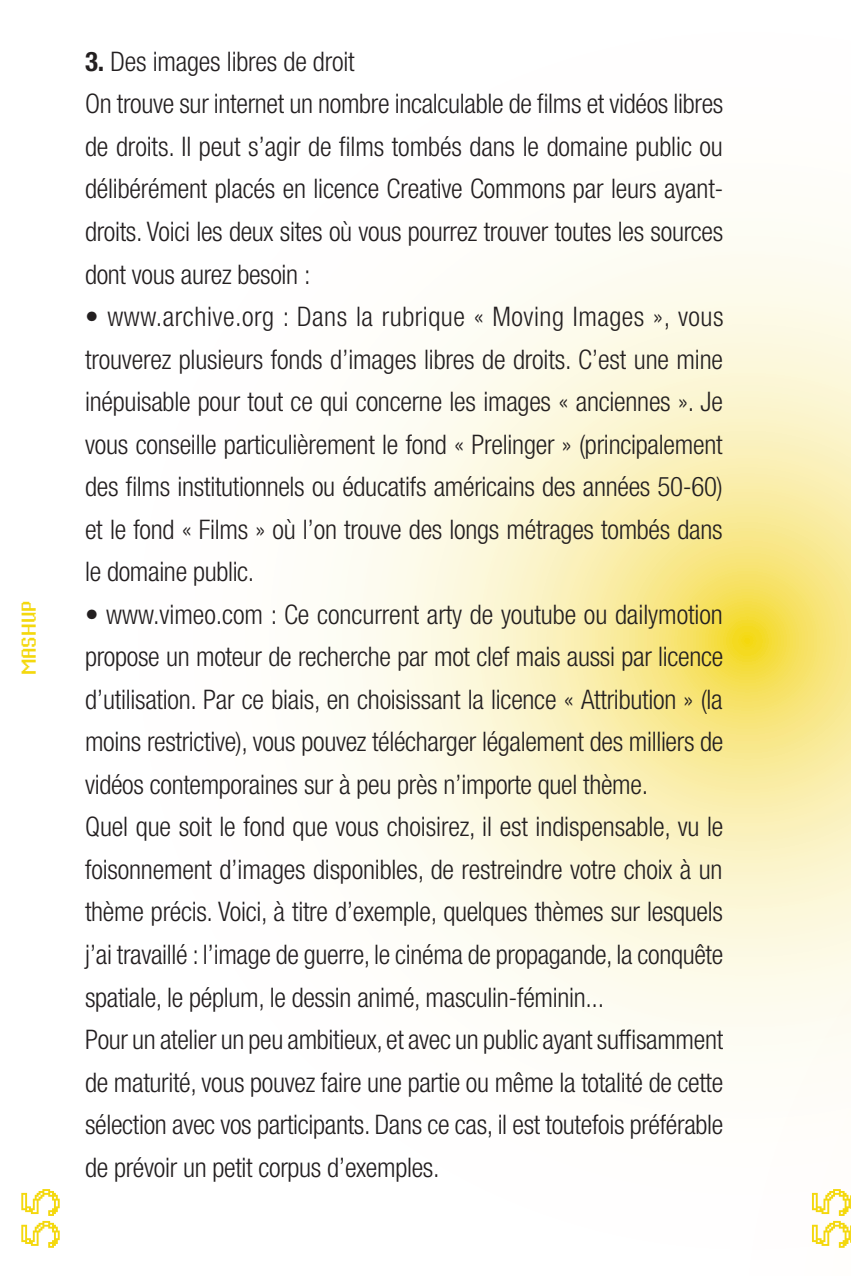
<style>
.page{position:relative;width:851px;height:1276px;background:#fff}
.page>*{position:absolute;margin:0;border:0;box-sizing:border-box;transform-origin:0 0}
.t1{font:60px "Terminal Grotesque Open";color:#f4d80d}
.texte_courant{font:300 condensed 27px/42.6px "Helvetica Neue LT Std";letter-spacing:-.01em;color:#231f20;text-align:justify}
.t2{font:20.4px "VTF Mister Pixel";color:#f4d80d}
.s1{font-weight:700}
</style>
<div class="page">
<svg style="left:336px;top:230px;width:514px;height:825px"></svg>
<p class="t2" style="left:16px;top:675px;width:76px;rotate:-90deg">MASHUP</p>
<p class="texte_courant" style="left:85px;top:40px;width:271px"><span class="s1">3.</span> Des images libres de droit</p>
<p class="texte_courant" style="left:85px;top:82px;width:640px">On trouve sur internet un nombre incalculable de films et vidéos libres de droits. Il peut s’agir de films tombés dans le domaine public ou délibérément placés en licence Creative Commons par leurs ayant&shy;droits. Voici les deux sites où vous pourrez trouver toutes les sources dont vous aurez besoin :</p>
<p class="texte_courant" style="left:85px;top:295px;width:640px">• www.archive.org : Dans la rubrique « Moving Images », vous trouverez plusieurs fonds d’images libres de droits. C’est une mine inépuisable pour tout ce qui concerne les images « anciennes ». Je vous conseille particulièrement le fond « Prelinger » (principalement des films institutionnels ou éducatifs américains des années 50-60) et le fond « Films » où l’on trouve des longs métrages tombés dans le domaine public.</p>
<p class="texte_courant" style="left:85px;top:593px;width:639px">• www.vimeo.com : Ce concurrent arty de youtube ou dailymotion propose un moteur de recherche par mot clef mais aussi par licence d’utilisation. Par ce biais, en choisissant la licence « Attribution » (la moins restrictive), vous pouvez télécharger légalement des milliers de vidéos contemporaines sur à peu près n’importe quel thème.</p>
<p class="texte_courant" style="left:85px;top:805px;width:639px">Quel que soit le fond que vous choisirez, il est indispensable, vu le foisonnement d’images disponibles, de restreindre votre choix à un thème précis. Voici, à titre d’exemple, quelques thèmes sur lesquels j’ai travaillé : l’image de guerre, le cinéma de propagande, la conquête spatiale, le péplum, le dessin animé, masculin-féminin...</p>
<p class="texte_courant" style="left:85px;top:1018px;width:639px">Pour un atelier un peu ambitieux, et avec un public ayant suffisamment de maturité, vous pouvez faire une partie ou même la totalité de cette sélection avec vos participants. Dans ce cas, il est toutefois préférable de prévoir un petit corpus d’exemples.</p>
<h1 class="t1" style="left:6px;top:1250px;width:65px;rotate:-90deg">55</h1>
<h1 class="t1" style="left:796px;top:1250px;width:65px;rotate:-90deg">55</h1>
</div>
